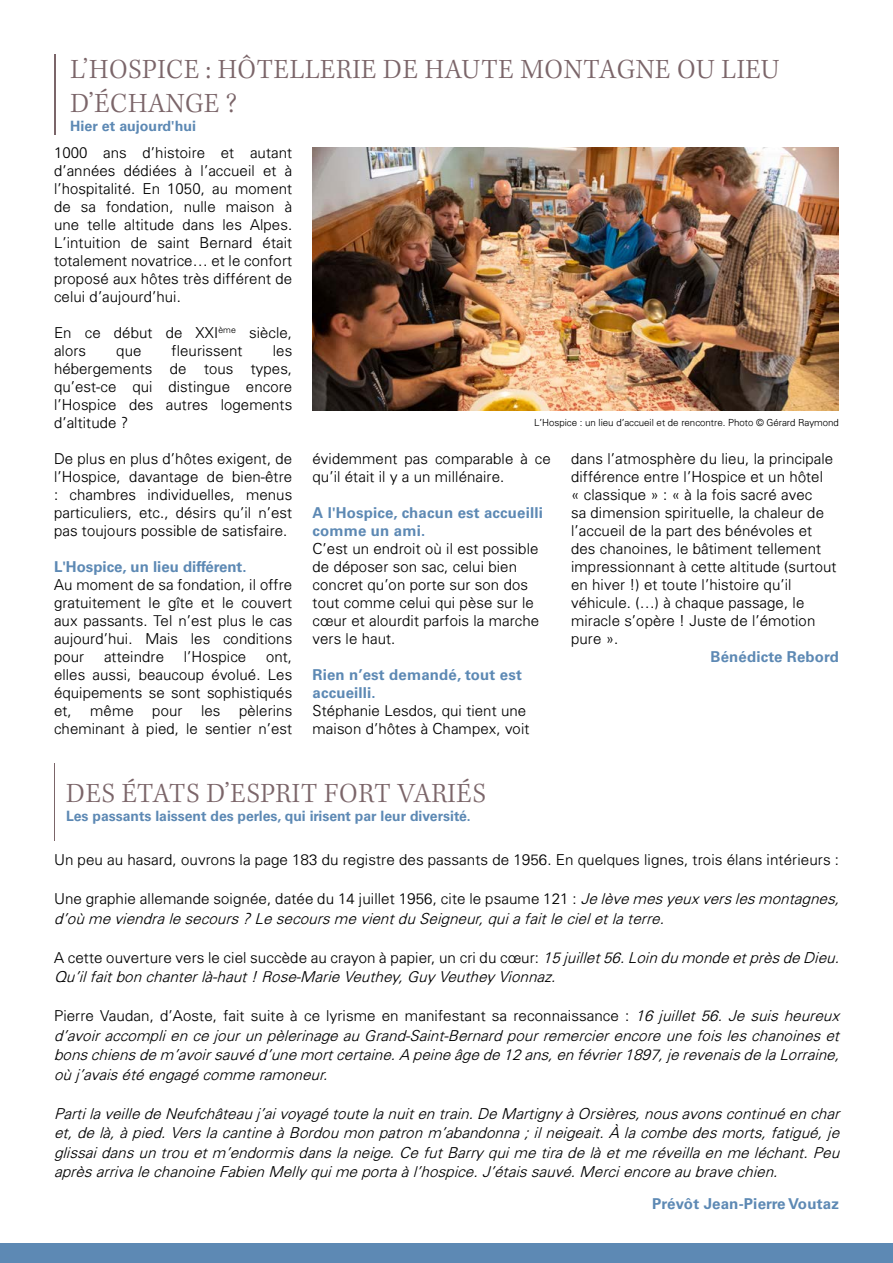
<style>
.page{position:relative;width:893px;height:1263px;background:#fff}
.page>*{position:absolute;margin:0;border:0;box-sizing:border-box;transform-origin:0 0}
.t1{font:300 28.5px/34.2px "Kepler Std";letter-spacing:.02em;color:#7b6569}
.t2{font:300 15px/18px "Univers";letter-spacing:.01em;color:#000;text-align:justify}
.t3{font:italic 300 15px/19.5px "Univers";letter-spacing:.01em;color:#000}
.t4{font:700 15px/18px "Univers LT Std";letter-spacing:.01em;color:#5d89b4}
.t5{font:700 14.25px "Univers LT Std";color:#5d89b4}
.t6{font:300 9.75px "Univers";color:#000}
.s1{font-style:normal}
</style>
<div class="page">
<div style="left:0;top:1244px;width:893px;height:19px;background:#5d89b4"></div>
<hr style="left:54px;top:54px;width:1px;height:81px;background:#7b6569">
<img style="left:313px;top:147px;width:526px;height:264px">
<hr style="left:54px;top:763px;width:1px;height:77px;background:#7b6569">
<h1 class="t1" style="left:70px;top:51px;width:711px">L’HOSPICE : HÔTELLERIE DE HAUTE MONTAGNE OU LIEU<br>D’ÉCHANGE ?</h1>
<p class="t5" style="left:70px;top:121px;width:127px">Hier et aujourd'hui</p>
<p class="t2" style="left:54px;top:144px;width:240px">1000 ans d’histoire et autant d’années dédiées à l’accueil et à l’hospitalité. En 1050, au moment de sa fondation, nulle maison à une telle altitude dans les Alpes.<br>L’intuition de saint Bernard était totalement novatrice… et le confort proposé aux hôtes très différent de celui d’aujourd’hui.</p>
<p class="t2" style="left:54px;top:324px;width:240px">En ce début de XXI<sup>ème</sup> siècle, alors</p>
<p class="t2" style="left:116px;top:342px;width:27px">que</p>
<p class="t2" style="left:172px;top:342px;width:72px">fleurissent</p>
<p class="t2" style="left:54px;top:342px;width:240px;text-indent:219px">les hébergements de tous types, qu’est-ce qui distingue encore l’Hospice des autres logements d’altitude ?</p>
<p class="t2" style="left:54px;top:450px;width:240px">De plus en plus d’hôtes exigent, de l’Hospice, davantage de bien-être : chambres individuelles, menus particuliers, etc., désirs qu’il n’est pas toujours possible de satisfaire.</p>
<p class="t4" style="left:54px;top:559px;width:194px">L'Hospice, un lieu différent.</p>
<p class="t2" style="left:54px;top:576px;width:240px">Au moment de sa fondation, il offre gratuitement le gîte et le couvert aux passants. Tel n’est plus le cas aujourd’hui. Mais les conditions pour</p>
<p class="t6" style="left:534px;top:417px;width:306px">L’Hospice : un lieu d’accueil et de rencontre. Photo © Gérard Raymond</p>
<p class="t2" style="left:313px;top:449px;width:240px">évidemment pas comparable à ce qu’il était il y a un millénaire.</p>
<p class="t4" style="left:313px;top:505px;width:232px">A l'Hospice, chacun est accueilli comme un ami.</p>
<p class="t2" style="left:313px;top:539px;width:228px;text-align:left">C’est un endroit où il est possible de déposer son sac, celui bien concret qu’on porte sur son dos tout comme celui qui pèse sur le cœur et alourdit parfois la marche vers le haut.</p>
<p class="t4" style="left:313px;top:667px;width:211px">Rien n’est demandé, tout est accueilli.</p>
<p class="t2" style="left:313px;top:701px;width:218px">Stéphanie Lesdos, qui tient une maison d’hôtes à Champex, voit</p>
<p class="t2" style="left:571px;top:449px;width:267px;text-align:left">dans l’atmosphère du lieu, la principale différence entre l’Hospice et un hôtel<br>« classique » : « à la fois sacré avec<br>sa dimension spirituelle, la chaleur de l’accueil de la part des bénévoles et des chanoines, le bâtiment tellement impressionnant à cette altitude (surtout en hiver !) et toute l’histoire qu’il véhicule. (…) à chaque passage, le miracle s’opère ! Juste de l’émotion pure ».</p>
<p class="t4" style="left:711px;top:649px;width:130px">Bénédicte Rebord</p>
<p class="t2" style="left:104px;top:648px;width:61px">atteindre</p>
<p class="t2" style="left:184px;top:648px;width:64px">l’Hospice</p>
<p class="t2" style="left:54px;top:648px;width:240px;text-indent:212px">ont, elles aussi, beaucoup évolué. Les équipements se sont sophistiqués et, même pour les pèlerins cheminant à pied, le sentier n’est</p>
<h1 class="t1" style="left:66px;top:775px;width:421px">DES ÉTATS D’ESPRIT FORT VARIÉS</h1>
<p class="t5" style="left:66px;top:811px;width:406px">Les passants laissent des perles, qui irisent par leur diversité.</p>
<p class="t2" style="left:54px;top:851px;width:786px">Un peu au hasard, ouvrons la page 183 du registre des passants de 1956. En quelques lignes, trois élans intérieurs :</p>
<p class="t3" style="left:54px;top:889px;width:791px"><span class="s1">Une graphie allemande soignée, datée du 14 juillet 1956, cite le psaume 121 :</span> Je lève mesyeuxverslesmontagnes, d’où me viendrale secours?Le secoursme vientdu Seigneur,quiafaitle cieletlaterre.</p>
<p class="t3" style="left:54px;top:947px;width:791px"><span class="s1">A cette ouverture vers le ciel succède au crayon à papier, un cri du cœur:</span> 15 juillet56.Loin du monde etprèsde Dieu.<br>Qu’ilfaitbon chanterlà-haut!Rose-Marie Veuthey,Guy Veuthey Vionnaz.</p>
<p class="t3" style="left:54px;top:1006px;width:791px;text-align:justify"><span class="s1">Pierre Vaudan, d’Aoste, fait suite à ce lyrisme en manifestant sa reconnaissance :</span> 16 juillet 56. Je suis heureux d’avoiraccomplien ce jourun pèlerinage au Grand-Saint-Bernard pourremercierencore une foisleschanoineset bonschiensde m’avoirsauvé d’une mortcertaine.A peine âge de 12 ans,en février1897,je revenaisde laLorraine, où j ’avaisété engagé comme ramoneur.</p>
<p class="t3" style="left:54px;top:1103px;width:791px;text-align:justify">Partilaveille de Neufchâteau j ’aivoyagé toute lanuiten train.De Martigny àOrsières,nousavonscontinué en char et,de là,àpied.Verslacantine àBordou mon patron m’abandonna;ilneigeait.À lacombe desmorts,fatigué,je glissaidansun trou etm’endormisdanslaneige.Ce futBarry quime tirade làetme réveillaen me léchant.Peu aprèsarrivale chanoine Fabien Melly quime portaàl’hospice.J’étaissauvé.Merciencore au brave chien.</p>
<p class="t4" style="left:652px;top:1196px;width:188px">Prévôt Jean-Pierre Voutaz</p>
</div>
